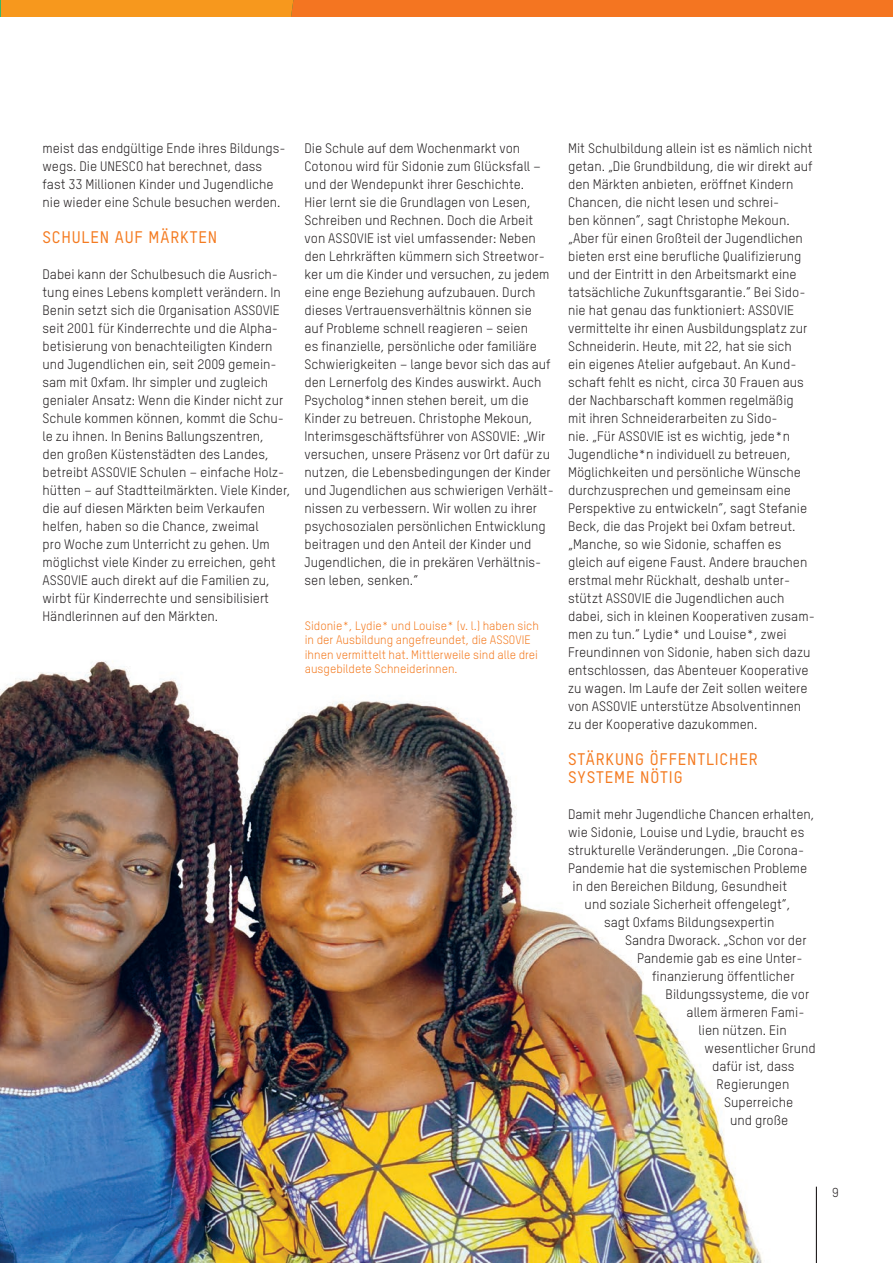
<style>
.page{position:relative;width:893px;height:1263px;background:#fff}
.page>*{position:absolute;margin:0;border:0;box-sizing:border-box;transform-origin:0 0}
.t1{font:500 16.5px/18px "Oxfam TSTARPRO";letter-spacing:.05em;color:#f47b21}
.t2{font:13.5px/18px "Oxfam TSTARPRO";color:#231f20}
.t3{font:12.75px "Oxfam TSTARPRO";color:#231f20}
.t4{font:12px/14.4px "Oxfam TSTARPRO";color:#f47b21}
</style>
<div class="page">
<svg style="left:0;top:0;width:893px;height:17px;background:#f4801f"></svg>
<img style="left:0;top:661px;width:739px;height:602px">
<hr style="left:816px;top:1187px;width:1px;height:76px;background:#231f20">
<p class="t2" style="left:43px;top:138px;width:245px">meist das endgültige Ende ihres Bildungs&shy;wegs. Die UNESCO hat berechnet, dass fast 33 Millionen Kinder und Jugendliche nie wieder eine Schule besuchen werden.</p>
<p class="t1" style="left:43px;top:227px;width:176px">SCHULEN AUF MÄRKTEN</p>
<p class="t2" style="left:43px;top:264px;width:250px">Dabei kann der Schulbesuch die Ausrich&shy;tung eines Lebens komplett verändern. In Benin setzt sich die Organisation ASSOVIE seit 2001 für Kinderrechte und die Alpha&shy;betisierung von benachteiligten Kindern und Jugendlichen ein, seit 2009 gemein&shy;sam mit Oxfam. Ihr simpler und zugleich genialer Ansatz: Wenn die Kinder nicht zur Schule kommen können, kommt die Schu&shy;le zu ihnen. In Benins Ballungszentren,<br>den großen Küstenstädten des Landes, betreibt ASSOVIE Schulen – einfache Holz&shy;hütten – auf Stadtteilmärkten. Viele Kinder, die auf diesen Märkten beim Verkaufen helfen, haben so die Chance, zweimal<br>pro Woche zum Unterricht zu gehen. Um möglichst viele Kinder zu erreichen, geht ASSOVIE auch direkt auf die Familien zu, wirbt für Kinderrechte und sensibilisiert Händlerinnen auf den Märkten.</p>
<p class="t2" style="left:305px;top:138px;width:251px">Die Schule auf dem Wochenmarkt von Cotonou wird für Sidonie zum Glücksfall – und der Wendepunkt ihrer Geschichte.<br>Hier lernt sie die Grundlagen von Lesen, Schreiben und Rechnen. Doch die Arbeit von ASSOVIE ist viel umfassender: Neben den Lehrkräften kümmern sich Streetwor&shy;ker um die Kinder und versuchen, zu jedem eine enge Beziehung aufzubauen. Durch dieses Vertrauensverhältnis können sie auf Probleme schnell reagieren – seien<br>es finanzielle, persönliche oder familiäre Schwierigkeiten – lange bevor sich das auf den Lernerfolg des Kindes auswirkt. Auch Psycholog*innen stehen bereit, um die Kinder zu betreuen. Christophe Mekoun, Interimsgeschäftsführer von ASSOVIE: „Wir versuchen, unsere Präsenz vor Ort dafür zu nutzen, die Lebensbedingungen der Kinder und Jugendlichen aus schwierigen Verhält&shy;nissen zu verbessern. Wir wollen zu ihrer psychosozialen persönlichen Entwicklung beitragen und den Anteil der Kinder und Jugendlichen, die in prekären Verhältnis&shy;sen leben, senken.“</p>
<p class="t2" style="left:568px;top:138px;width:248px">Mit Schulbildung allein ist es nämlich nicht getan. „Die Grundbildung, die wir direkt auf den Märkten anbieten, eröffnet Kindern Chancen, die nicht lesen und schrei-<br>ben können“, sagt Christophe Mekoun. „Aber für einen Großteil der Jugendlichen bieten erst eine berufliche Qualifizierung und der Eintritt in den Arbeitsmarkt eine tatsächliche Zukunftsgarantie.“ Bei Sido&shy;nie hat genau das funktioniert: ASSOVIE vermittelte ihr einen Ausbildungsplatz zur Schneiderin. Heute, mit 22, hat sie sich<br>ein eigenes Atelier aufgebaut. An Kund&shy;schaft fehlt es nicht, circa 30 Frauen aus der Nachbarschaft kommen regelmäßig mit ihren Schneiderarbeiten zu Sido-<br>nie. „Für ASSOVIE ist es wichtig, jede*n Jugendliche*n individuell zu betreuen, Möglichkeiten und persönliche Wünsche durchzusprechen und gemeinsam eine Perspektive zu entwickeln“, sagt Stefanie Beck, die das Projekt bei Oxfam betreut. „Manche, so wie Sidonie, schaffen es gleich auf eigene Faust. Andere brauchen erstmal mehr Rückhalt, deshalb unter&shy;stützt ASSOVIE die Jugendlichen auch dabei, sich in kleinen Kooperativen zusam&shy;men zu tun.“ Lydie* und Louise*, zwei Freundinnen von Sidonie, haben sich dazu entschlossen, das Abenteuer Kooperative zu wagen. Im Laufe der Zeit sollen weitere von ASSOVIE unterstütze Absolventinnen zu der Kooperative dazukommen.</p>
<p class="t1" style="left:568px;top:749px;width:191px">STÄRKUNG ÖFFENTLICHER<br>SYSTEME NÖTIG</p>
<p class="t2" style="left:568px;top:804px;width:248px">Damit mehr Jugendliche Chancen erhalten,</p>
<p class="t2" style="left:568px;top:822px;width:238px">wie Sidonie, Louise und Lydie, braucht es</p>
<p class="t2" style="left:568px;top:840px;width:237px">strukturelle Veränderungen. „Die Corona-</p>
<p class="t2" style="left:568px;top:858px;width:241px">Pandemie hat die systemischen Probleme</p>
<p class="t2" style="left:573px;top:876px;width:216px">in den Bereichen Bildung, Gesundheit</p>
<p class="t2" style="left:585px;top:894px;width:207px">und soziale Sicherheit offengelegt“,</p>
<p class="t2" style="left:604px;top:912px;width:172px">sagt Oxfams Bildungsexpertin</p>
<p class="t2" style="left:625px;top:930px;width:183px">Sandra Dworack. „Schon vor der</p>
<p class="t2" style="left:637px;top:948px;width:167px">Pandemie gab es eine Unter-</p>
<p class="t2" style="left:652px;top:966px;width:144px">finanzierung öffentlicher</p>
<p class="t2" style="left:666px;top:984px;width:145px">Bildungssysteme, die vor</p>
<p class="t2" style="left:687px;top:1002px;width:119px">allem ärmeren Fami-</p>
<p class="t2" style="left:699px;top:1020px;width:90px">lien nützen. Ein</p>
<p class="t2" style="left:705px;top:1038px;width:112px">wesentlicher Grund</p>
<p class="t2" style="left:712px;top:1056px;width:84px">dafür ist, dass</p>
<p class="t2" style="left:717px;top:1074px;width:74px">Regierungen</p>
<p class="t2" style="left:724px;top:1092px;width:71px">Superreiche</p>
<p class="t2" style="left:730px;top:1110px;width:60px">und große</p>
<p class="t4" style="left:305px;top:618px;width:236px">Sidonie*, Lydie* und Louise* (v. l.) haben sich in der Ausbildung angefreundet, die ASSOVIE ihnen vermittelt hat. Mittlerweile sind alle drei ausgebildete Schneiderinnen.</p>
<p class="t3" style="left:832px;top:1183px;width:8px">9</p>
</div>
